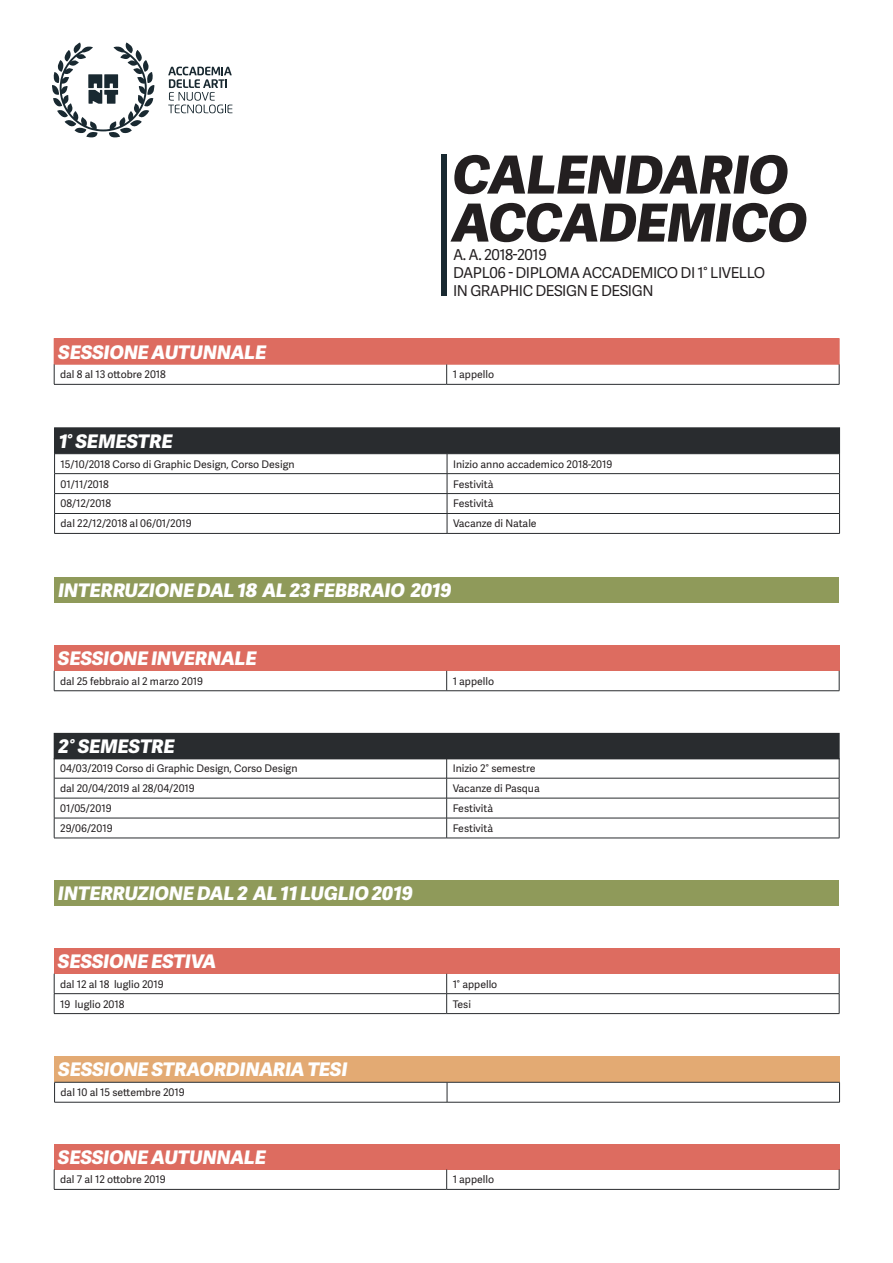
<style>
.page{position:relative;width:893px;height:1263px;background:#fff}
.page>*{position:absolute;margin:0;border:0;box-sizing:border-box;transform-origin:0 0}
.t1{font:italic 800 52.5px "Adelle Sans";letter-spacing:-.01em;color:#231f20}
.t2{font:italic 800 18.75px "Adelle Sans";color:#fff}
.t3{font:15px "Adelle Sans";letter-spacing:-.03em;color:#231f20}
.testo{font:10.5px "Adelle Sans";color:#231f20}
</style>
<div class="page">
<svg style="left:52px;top:43px;width:103px;height:94px"></svg>
<svg style="left:168px;top:67px;width:64px;height:46px"></svg>
<div style="left:441px;top:154px;width:6px;height:142px;background:#192931"></div>
<div style="left:54px;top:733px;width:785px;height:26px;background:#292c2f"></div>
<div style="left:54px;top:645px;width:785px;height:26px;background:#dd6c60"></div>
<div style="left:54px;top:577px;width:785px;height:26px;background:#8f9a5a"></div>
<div style="left:54px;top:880px;width:785px;height:26px;background:#8f9a5a"></div>
<svg style="left:54px;top:758px;width:786px;height:80px"></svg>
<hr style="left:54px;top:838px;width:393px;height:1px;background:#292c2f">
<hr style="left:447px;top:838px;width:392px;height:1px;background:#292c2f">
<div style="left:54px;top:339px;width:785px;height:25px;background:#dd6c60"></div>
<div style="left:54px;top:338px;width:785px;height:26px;border:1px solid #dd6c60"></div>
<svg style="left:54px;top:364px;width:1px;height:20px"></svg>
<svg style="left:446px;top:364px;width:1px;height:20px"></svg>
<svg style="left:839px;top:364px;width:1px;height:20px"></svg>
<hr style="left:54px;top:384px;width:393px;height:1px;background:#292c2f">
<hr style="left:447px;top:384px;width:392px;height:1px;background:#292c2f">
<div style="left:54px;top:1144px;width:785px;height:25px;background:#dd6c60"></div>
<svg style="left:54px;top:1169px;width:1px;height:20px"></svg>
<svg style="left:446px;top:1169px;width:1px;height:20px"></svg>
<svg style="left:839px;top:1169px;width:1px;height:20px"></svg>
<hr style="left:54px;top:1189px;width:393px;height:1px;background:#292c2f">
<hr style="left:447px;top:1189px;width:392px;height:1px;background:#292c2f">
<svg style="left:54px;top:671px;width:1px;height:19px"></svg>
<svg style="left:446px;top:671px;width:1px;height:19px"></svg>
<svg style="left:839px;top:671px;width:1px;height:19px"></svg>
<hr style="left:54px;top:690px;width:393px;height:1px;background:#292c2f">
<hr style="left:447px;top:690px;width:392px;height:1px;background:#292c2f">
<div style="left:54px;top:948px;width:785px;height:26px;background:#dd6c60"></div>
<hr style="left:54px;top:993px;width:393px;height:1px;background:#292c2f">
<svg style="left:54px;top:974px;width:1px;height:39px"></svg>
<hr style="left:447px;top:993px;width:392px;height:1px;background:#292c2f">
<svg style="left:446px;top:974px;width:1px;height:39px"></svg>
<svg style="left:839px;top:974px;width:1px;height:39px"></svg>
<hr style="left:54px;top:1013px;width:393px;height:1px;background:#292c2f">
<hr style="left:447px;top:1013px;width:392px;height:1px;background:#292c2f">
<div style="left:55px;top:428px;width:784px;height:25px;background:#292c2f"></div>
<hr style="left:54px;top:533px;width:393px;height:1px;background:#292c2f">
<hr style="left:447px;top:533px;width:393px;height:1px;background:#292c2f">
<hr style="left:54px;top:453px;width:393px;height:1px;background:#292c2f">
<hr style="left:447px;top:453px;width:393px;height:1px;background:#292c2f">
<svg style="left:54px;top:454px;width:786px;height:79px"></svg>
<div style="left:54px;top:1056px;width:786px;height:26px;background:#e3aa73"></div>
<hr style="left:54px;top:1082px;width:393px;height:1px;background:#292c2f">
<svg style="left:54px;top:1082px;width:1px;height:20px"></svg>
<hr style="left:447px;top:1082px;width:393px;height:1px;background:#292c2f">
<svg style="left:447px;top:1082px;width:1px;height:20px"></svg>
<svg style="left:839px;top:1082px;width:1px;height:20px"></svg>
<hr style="left:54px;top:1102px;width:393px;height:1px;background:#292c2f">
<hr style="left:447px;top:1102px;width:393px;height:1px;background:#292c2f">
<p class="t1" style="left:453px;top:138px;width:337px">CALENDARIO</p>
<p class="t1" style="left:453px;top:186px;width:356px">ACCADEMICO</p>
<p class="t3" style="left:453px;top:244px;width:95px">A. A. 2018-2019</p>
<p class="t3" style="left:453px;top:262px;width:314px">DAPL06 - DIPLOMA ACCADEMICO DI 1° LIVELLO</p>
<p class="t3" style="left:453px;top:280px;width:202px">IN GRAPHIC DESIGN E DESIGN</p>
<p class="t2" style="left:59px;top:339px;width:209px">SESSIONE AUTUNNALE</p>
<p class="testo" style="left:60px;top:367px;width:107px">dal 8 al 13 ottobre 2018</p>
<p class="testo" style="left:453px;top:367px;width:43px">1 appello</p>
<p class="t2" style="left:59px;top:428px;width:115px">1° SEMESTRE</p>
<p class="testo" style="left:61px;top:456px;width:236px">15/10/2018 Corso di Graphic Design, Corso Design</p>
<p class="testo" style="left:453px;top:456px;width:161px">Inizio anno accademico 2018-2019</p>
<p class="testo" style="left:61px;top:476px;width:50px">01/11/2018</p>
<p class="testo" style="left:453px;top:476px;width:42px">Festività</p>
<p class="testo" style="left:61px;top:496px;width:52px">08/12/2018</p>
<p class="testo" style="left:453px;top:496px;width:42px">Festività</p>
<p class="testo" style="left:61px;top:516px;width:133px">dal 22/12/2018 al 06/01/2019</p>
<p class="testo" style="left:453px;top:516px;width:85px">Vacanze di Natale</p>
<p class="t2" style="left:58px;top:577px;width:395px">INTERRUZIONE DAL 18 AL 23 FEBBRAIO 2019</p>
<p class="t2" style="left:58px;top:645px;width:200px">SESSIONE INVERNALE</p>
<p class="testo" style="left:60px;top:673px;width:145px">dal 25 febbraio al 2 marzo 2019</p>
<p class="testo" style="left:453px;top:673px;width:43px">1 appello</p>
<p class="t2" style="left:59px;top:733px;width:118px">2° SEMESTRE</p>
<p class="testo" style="left:60px;top:761px;width:239px">04/03/2019 Corso di Graphic Design, Corso Design</p>
<p class="testo" style="left:453px;top:761px;width:84px">Inizio 2° semestre</p>
<p class="testo" style="left:60px;top:781px;width:136px">dal 20/04/2019 al 28/04/2019</p>
<p class="testo" style="left:453px;top:781px;width:89px">Vacanze di Pasqua</p>
<p class="testo" style="left:60px;top:801px;width:53px">01/05/2019</p>
<p class="testo" style="left:453px;top:801px;width:42px">Festività</p>
<p class="testo" style="left:60px;top:821px;width:54px">29/06/2019</p>
<p class="testo" style="left:453px;top:821px;width:42px">Festività</p>
<p class="t2" style="left:58px;top:880px;width:356px">INTERRUZIONE DAL 2 AL 11 LUGLIO 2019</p>
<p class="t2" style="left:58px;top:948px;width:160px">SESSIONE ESTIVA</p>
<p class="testo" style="left:60px;top:976px;width:105px">dal 12 al 18 luglio 2019</p>
<p class="testo" style="left:453px;top:976px;width:46px">1° appello</p>
<p class="testo" style="left:60px;top:996px;width:66px">19 luglio 2018</p>
<p class="testo" style="left:453px;top:996px;width:20px">Tesi</p>
<p class="t2" style="left:59px;top:1056px;width:290px">SESSIONE STRAORDINARIA TESI</p>
<p class="testo" style="left:61px;top:1085px;width:126px">dal 10 al 15 settembre 2019</p>
<p class="t2" style="left:58px;top:1144px;width:209px">SESSIONE AUTUNNALE</p>
<p class="testo" style="left:60px;top:1172px;width:107px">dal 7 al 12 ottobre 2019</p>
<p class="testo" style="left:453px;top:1172px;width:43px">1 appello</p>
</div>
